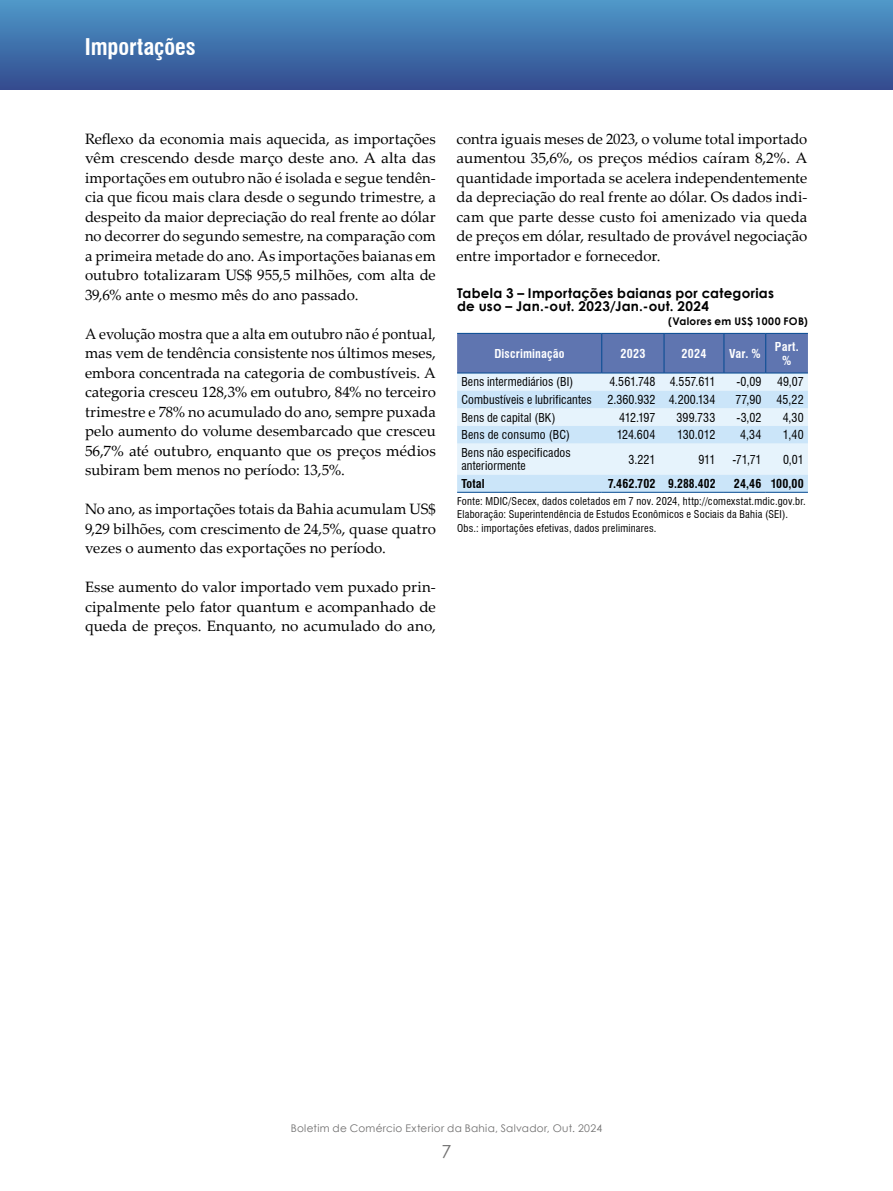
<style>
.page{position:relative;width:893px;height:1191px;background:#fff}
.page>*{position:absolute;margin:0;border:0;box-sizing:border-box;transform-origin:0 0}
.título{font:700 condensed 22.5px "Swiss 721 BT";color:#fff}
.t1{font:18px "Century Gothic";color:#706f6f}
.texto_geral{font:15px/19.5px "Palatino Linotype";color:#000;text-align:justify}
.texto_geral-2{font:15px/19.5px "Palatino Linotype";color:#000;text-align:justify;scale:.96 1}
.tab_titulo{font:700 13.5px/13.5px "Century Gothic";letter-spacing:.02em;color:#000}
.tab_texto_dir{font:condensed 12px "Swiss 721 BT";letter-spacing:.005em;color:#000}
.tab_texto_esq{font:condensed 12px/13.5px "Swiss 721 BT";letter-spacing:.01em;color:#000}
.tab_cabeça{font:700 condensed 12px/13.5px "Swiss 721 BT";letter-spacing:.015em;color:#fff;text-align:center}
.tab_texto_dir-2{font:700 condensed 12px "Swiss 721 BT";letter-spacing:.01em;color:#000}
.tab_texto_dir-3{font:700 condensed 12px "Swiss 721 BT";letter-spacing:.01em;color:#000;scale:.96 1}
.tab_texto_esq-2{font:700 condensed 12px "Swiss 721 BT";letter-spacing:.01em;color:#000}
.tab_fonte{font:condensed 10.5px/13.5px "Swiss 721 BT";letter-spacing:.025em;color:#000}
.t2{font:10.5px "Century Gothic";letter-spacing:.03em;color:#706f6f}
.tab_titulo-2{font:700 10.5px "Century Gothic";letter-spacing:.025em;color:#000}
</style>
<div class="page">
<div style="left:0;top:0;width:893px;height:90px;background:linear-gradient(to bottom,#4e99c9,#334b8f)"></div>
<svg style="left:892px;top:0;width:1px;height:90px"></svg>
<div style="left:0;top:0;width:864px;height:90px;background:linear-gradient(to bottom,#4e99c9,#334b8f)"></div>
<svg style="left:457px;top:334px;width:351px;height:158px;background:#bbcfe8"></svg>
<hr style="left:601px;top:334px;width:1px;height:39px;background:#034991">
<hr style="left:457px;top:333px;width:145px;height:1px;background:#034991">
<hr style="left:602px;top:333px;width:62px;height:1px;background:#034991">
<hr style="left:664px;top:333px;width:60px;height:1px;background:#034991">
<hr style="left:664px;top:334px;width:1px;height:39px;background:#034991">
<hr style="left:724px;top:333px;width:42px;height:1px;background:#034991">
<hr style="left:766px;top:333px;width:42px;height:1px;background:#034991">
<hr style="left:457px;top:373px;width:145px;height:1px;background:#034991">
<hr style="left:602px;top:373px;width:62px;height:1px;background:#034991">
<hr style="left:664px;top:373px;width:60px;height:1px;background:#034991">
<hr style="left:724px;top:373px;width:42px;height:1px;background:#034991">
<hr style="left:766px;top:373px;width:42px;height:1px;background:#034991">
<hr style="left:724px;top:334px;width:1px;height:39px;background:#034991">
<hr style="left:457px;top:492px;width:145px;height:1px;background:#034991">
<hr style="left:602px;top:492px;width:62px;height:1px;background:#034991">
<hr style="left:664px;top:492px;width:60px;height:1px;background:#034991">
<hr style="left:724px;top:492px;width:42px;height:1px;background:#034991">
<hr style="left:766px;top:492px;width:42px;height:1px;background:#034991">
<hr style="left:765px;top:334px;width:1px;height:39px;background:#034991">
<p class="título" style="left:85px;top:33px;width:112px">Importações</p>
<p class="texto_geral" style="left:85px;top:128px;width:352px">Reflexo da economia mais aquecida, as importações vêm crescendo desde março deste ano. A alta das importações em outubro não é isolada e segue tendên&shy;cia que ficou mais clara desde o segundo trimestre, a despeito da maior depreciação do real frente ao dólar no decorrer do segundo semestre, na comparação com a primeira metade do ano. As importações baianas em outubro totalizaram US$ 955,5 milhões, com alta de 39,6% ante o mesmo mês do ano passado.</p>
<p class="texto_geral-2" style="left:85px;top:323px;width:367px">A evolução mostra que a alta em outubro não é pontual, mas vem de tendência consistente nos últimos meses, embora concentrada na categoria de combustíveis. A categoria cresceu 128,3% em outubro, 84% no terceiro trimestre e 78% no acumulado do ano, sempre puxada pelo aumento do volume desembarcado que cresceu 56,7% até outubro, enquanto que os preços médios subiram bem menos no período: 13,5%.</p>
<p class="texto_geral" style="left:85px;top:499px;width:352px">No ano, as importações totais da Bahia acumulam US$ 9,29 bilhões, com crescimento de 24,5%, quase quatro vezes o aumento das exportações no período.</p>
<p class="texto_geral" style="left:85px;top:577px;width:352px">Esse aumento do valor importado vem puxado prin&shy;cipalmente pelo fator quantum e acompanhado de queda de preços. Enquanto, no acumulado do ano,</p>
<p class="texto_geral" style="left:456px;top:128px;width:352px">contra iguais meses de 2023, o volume total importado aumentou 35,6%, os preços médios caíram 8,2%. A quantidade importada se acelera independentemente da depreciação do real frente ao dólar. Os dados indi&shy;cam que parte desse custo foi amenizado via queda de preços em dólar, resultado de provável negociação entre importador e fornecedor.</p>
<p class="tab_titulo" style="left:457px;top:286px;width:318px">Tabela 3 – Importações baianas por categorias de uso – Jan.-out. 2023/Jan.-out. 2024</p>
<p class="tab_titulo-2" style="left:668px;top:313px;width:141px">(Valores em US$ 1000 FOB)</p>
<p class="tab_cabeça" style="left:494px;top:347px;width:72px">Discriminação</p>
<p class="tab_cabeça" style="left:620px;top:347px;width:26px">2023</p>
<p class="tab_cabeça" style="left:682px;top:347px;width:26px">2024</p>
<p class="tab_cabeça" style="left:729px;top:347px;width:33px">Var. %</p>
<p class="tab_cabeça" style="left:775px;top:340px;width:25px">Part. %</p>
<p class="tab_texto_esq" style="left:461px;top:375px;width:113px">Bens intermediários (BI)</p>
<p class="tab_texto_dir" style="left:609px;top:375px;width:48px">4.561.748</p>
<p class="tab_texto_dir" style="left:670px;top:375px;width:47px">4.557.611</p>
<p class="tab_texto_dir" style="left:736px;top:375px;width:27px">-0,09</p>
<p class="tab_texto_dir" style="left:777px;top:375px;width:28px">49,07</p>
<p class="tab_texto_esq" style="left:461px;top:393px;width:132px">Combustíveis e lubrificantes</p>
<p class="tab_texto_dir" style="left:607px;top:392px;width:50px">2.360.932</p>
<p class="tab_texto_dir" style="left:669px;top:392px;width:48px">4.200.134</p>
<p class="tab_texto_dir" style="left:735px;top:392px;width:28px">77,90</p>
<p class="tab_texto_dir" style="left:776px;top:392px;width:29px">45,22</p>
<p class="tab_texto_esq" style="left:461px;top:410px;width:96px">Bens de capital (BK)</p>
<p class="tab_texto_dir" style="left:619px;top:410px;width:38px">412.197</p>
<p class="tab_texto_dir" style="left:677px;top:410px;width:40px">399.733</p>
<p class="tab_texto_dir" style="left:736px;top:410px;width:26px">-3,02</p>
<p class="tab_texto_dir" style="left:783px;top:410px;width:22px">4,30</p>
<p class="tab_texto_esq" style="left:461px;top:428px;width:110px">Bens de consumo (BC)</p>
<p class="tab_texto_dir" style="left:617px;top:428px;width:40px">124.604</p>
<p class="tab_texto_dir" style="left:677px;top:428px;width:40px">130.012</p>
<p class="tab_texto_dir" style="left:740px;top:428px;width:23px">4,34</p>
<p class="tab_texto_dir" style="left:783px;top:428px;width:22px">1,40</p>
<p class="tab_texto_esq" style="left:461px;top:446px;width:111px">Bens não especificados anteriormente</p>
<p class="tab_texto_dir" style="left:628px;top:452px;width:29px">3.221</p>
<p class="tab_texto_dir" style="left:698px;top:452px;width:19px">911</p>
<p class="tab_texto_dir" style="left:732px;top:452px;width:31px">-71,71</p>
<p class="tab_texto_dir" style="left:783px;top:452px;width:22px">0,01</p>
<p class="tab_texto_esq-2" style="left:461px;top:476px;width:25px">Total</p>
<p class="tab_texto_dir-2" style="left:608px;top:476px;width:49px">7.462.702</p>
<p class="tab_texto_dir-3" style="left:668px;top:476px;width:51px">9.288.402</p>
<p class="tab_texto_dir-2" style="left:734px;top:476px;width:29px">24,46</p>
<p class="tab_texto_dir-2" style="left:771px;top:476px;width:35px">100,00</p>
<p class="tab_fonte" style="left:457px;top:494px;width:350px">Fonte: MDIC/Secex, dados coletados em 7 nov. 2024, http://comexstat.mdic.gov.br.</p>
<p class="tab_fonte" style="left:457px;top:507px;width:332px">Elaboração: Superintendência de Estudos Econômicos e Sociais da Bahia (SEI).<br>Obs.: importações efetivas, dados preliminares.</p>
<p class="t2" style="left:291px;top:1121px;width:313px">Boletim de Comércio Exterior da Bahia, Salvador, Out. 2024</p>
<p class="t1" style="left:441px;top:1138px;width:11px">7</p>
</div>
